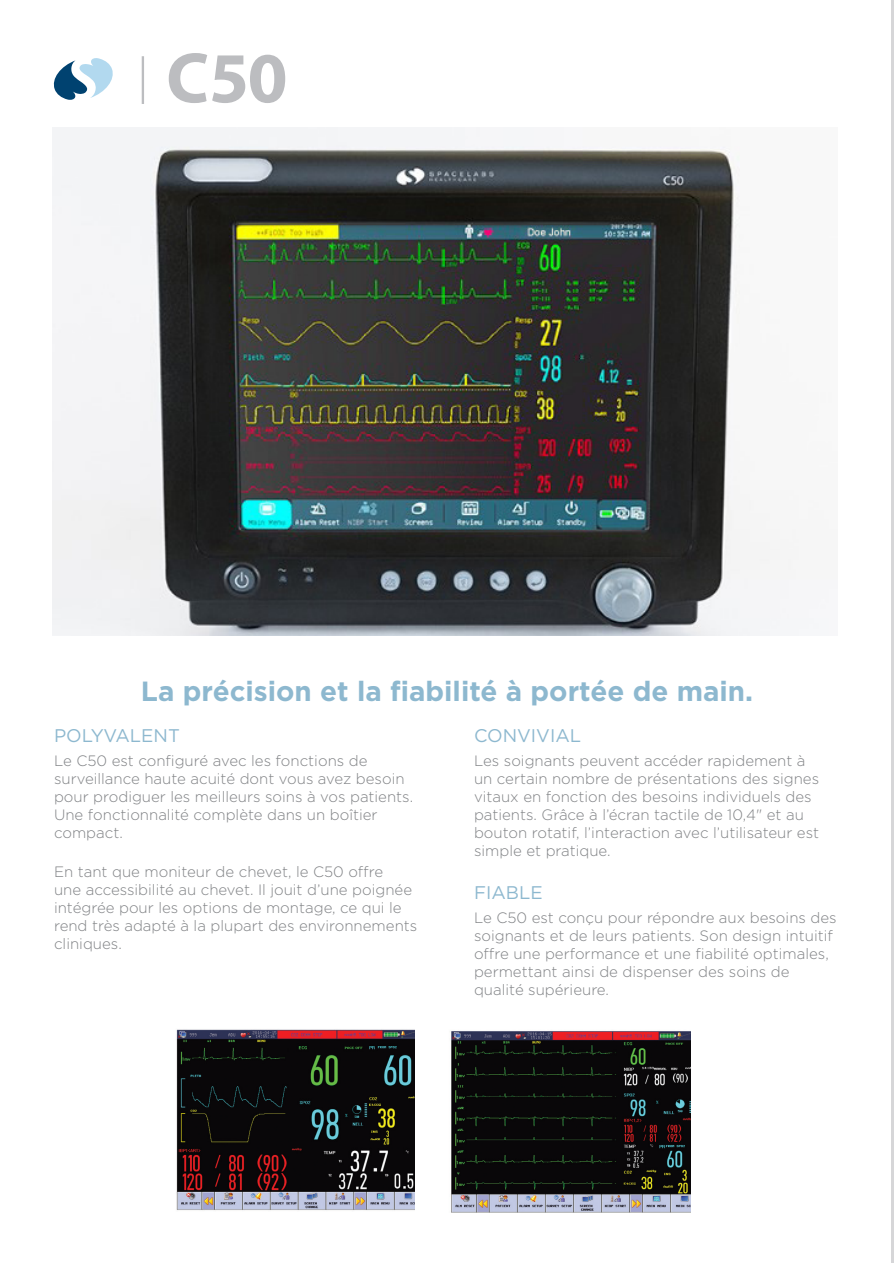
<style>
.page{position:relative;width:894px;height:1263px;background:#fff}
.page>*{position:absolute;margin:0;border:0;box-sizing:border-box;transform-origin:0 0}
.t1{font:700 27.75px "Gotham";color:#8db8cf}
.t2{font:18.3px "Gotham";color:#8db8cf}
.t3{font:300 15px/18px "Gotham";color:#808285}
</style>
<div class="page">
<img style="left:52px;top:127px;width:739px;height:508px">
<hr style="left:891px;top:0;width:2px;height:1263px;background:#d6d6d8">
<img style="left:176px;top:1029px;width:238px;height:182px">
<img style="left:451px;top:1031px;width:239px;height:181px">
<hr style="left:142px;top:56px;width:2px;height:48px;background:#bcbdc0">
<svg style="left:54px;top:58px;width:59px;height:42px"></svg>
<svg style="left:169px;top:53px;width:116px;height:50px"></svg>
<p class="t1" style="left:141px;top:673px;width:613px">La précision et la fiabilité à portée de main.</p>
<p class="t2" style="left:54px;top:724px;width:127px">POLYVALENT</p>
<p class="t3" style="left:54px;top:751px;width:360px">Le C50 est configuré avec les fonctions de surveillance haute acuité dont vous avez besoin pour prodiguer les meilleurs soins à vos patients.<br>Une fonctionnalité complète dans un boîtier compact.</p>
<p class="t3" style="left:54px;top:862px;width:364px">En tant que moniteur de chevet, le C50 offre<br>une accessibilité au chevet. Il jouit d’une poignée intégrée pour les options de montage, ce qui le rend très adapté à la plupart des environnements cliniques.</p>
<p class="t2" style="left:474px;top:724px;width:109px">CONVIVIAL</p>
<p class="t3" style="left:474px;top:751px;width:346px">Les soignants peuvent accéder rapidement à un certain nombre de présentations des signes vitaux en fonction des besoins individuels des patients. Grâce à l’écran tactile de 10,4" et au bouton rotatif, l’interaction avec l’utilisateur est simple et pratique.</p>
<p class="t2" style="left:474px;top:881px;width:70px">FIABLE</p>
<p class="t3" style="left:474px;top:908px;width:364px">Le C50 est conçu pour répondre aux besoins des soignants et de leurs patients. Son design intuitif offre une performance et une fiabilité optimales, permettant ainsi de dispenser des soins de qualité supérieure.</p>
</div>
